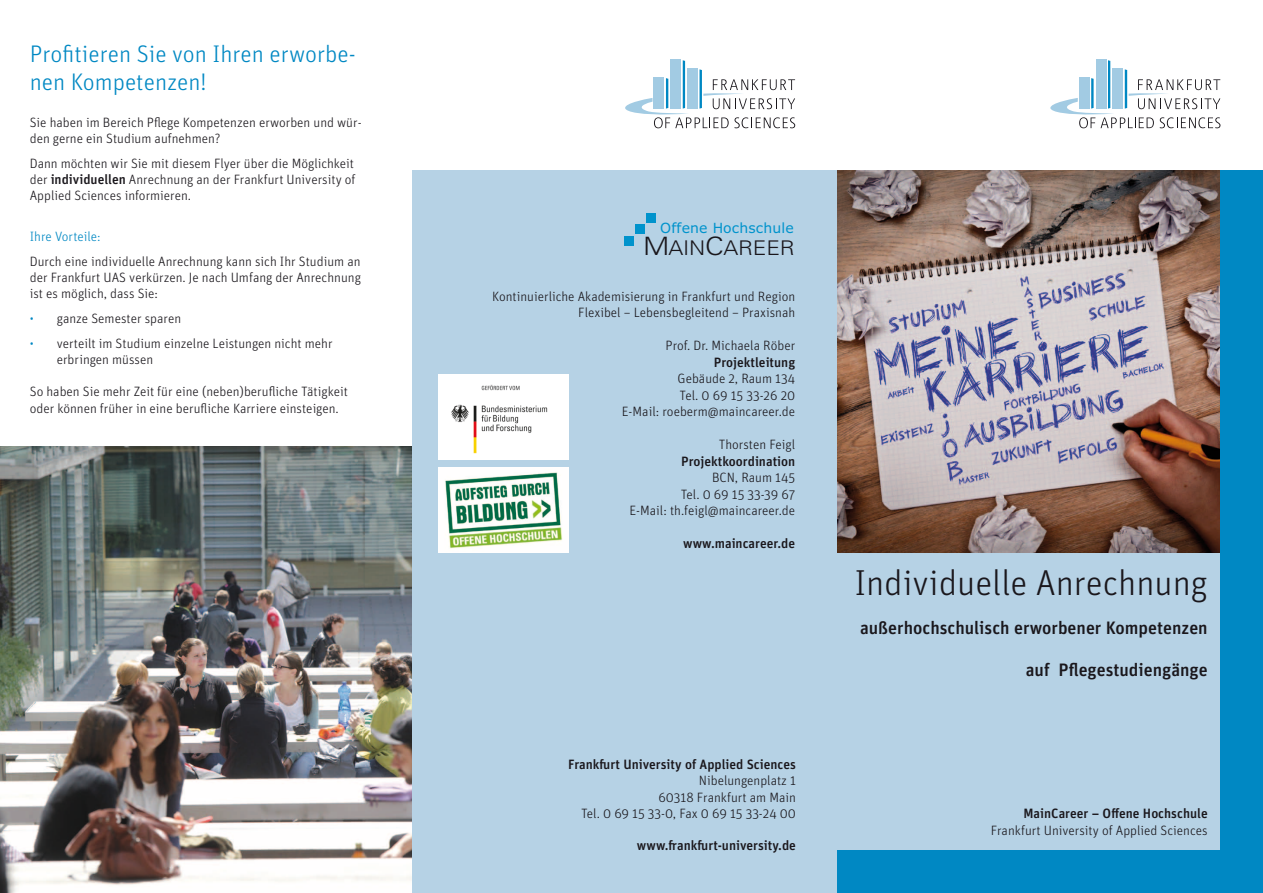
<style>
.page{position:relative;width:1263px;height:893px;background:#fff}
.page>*{position:absolute;margin:0;border:0;box-sizing:border-box;transform-origin:0 0}
.t1{font:300 36px "Unit OT";color:#1a171c}
.t2{font:300 24px/28.8px "Unit OT";color:#0088c3}
.t3{font:300 20.25px "Univers";letter-spacing:-.01em;color:#1a171c;scale:1.1 1}
.t4{font:500 18px "Unit OT";color:#1a171c}
.t5{font:13.95px "Verdana";letter-spacing:.01em;color:#0093cc}
.t6{font:300 13.5px/16.2px "Unit OT";color:#1a171c;text-align:right}
.t7{font:500 13.5px "Unit OT";color:#1a171c}
.t8{font:300 13.5px "Unit OT";color:#0088c3}
.s1{font-weight:500}
.s2{color:#0088c3}
.s3{font-size:25.35px}
</style>
<div class="page">
<img style="left:0;top:446px;width:412px;height:447px">
<div style="left:412px;top:170px;width:426px;height:723px;background:#b6d2e5"></div>
<div style="left:838px;top:170px;width:425px;height:723px;background:#b6d2e5"></div>
<div style="left:624px;top:236px;width:10px;height:10px;background:#0093cc"></div>
<div style="left:635px;top:224px;width:10px;height:10px;background:#0093cc"></div>
<div style="left:646px;top:213px;width:10px;height:10px;background:#0093cc"></div>
<img style="left:438px;top:374px;width:131px;height:85px">
<img style="left:438px;top:468px;width:131px;height:85px">
<img style="left:838px;top:170px;width:382px;height:383px">
<svg style="left:1050px;top:60px;width:170px;height:68px"></svg>
<svg style="left:625px;top:60px;width:170px;height:68px"></svg>
<div style="left:838px;top:850px;width:425px;height:43px;background:#0088c3"></div>
<div style="left:1220px;top:170px;width:43px;height:723px;background:#0088c3"></div>
<h2 class="t2" style="left:30px;top:39px;width:327px">Profitieren Sie von Ihren erworbe&shy;nen Kompetenzen!</h2>
<p class="t6" style="left:30px;top:114px;width:333px;text-align:left">Sie haben im Bereich Pflege Kompetenzen erworben und wür&shy;den gerne ein Studium aufnehmen?</p>
<p class="t6" style="left:30px;top:155px;width:327px;text-align:justify">Dann möchten wir Sie mit diesem Flyer über die Möglichkeit der <span class="s1">individuellen</span> Anrechnung an der Frankfurt University of Applied Sciences informieren.</p>
<p class="t8" style="left:30px;top:229px;width:73px">Ihre Vorteile:</p>
<p class="t6" style="left:30px;top:253px;width:333px;text-align:justify">Durch eine individuelle Anrechnung kann sich Ihr Studium an der Frankfurt UAS verkürzen. Je nach Umfang der Anrechnung ist es möglich, dass Sie:</p>
<p class="t6" style="left:30px;top:310px;width:153px"><span class="s2">•</span> ganze Semester sparen</p>
<p class="t6" style="left:57px;top:335px;width:277px;text-align:left;text-indent:-27px"><span class="s2">•</span> verteilt im Studium einzelne Leistungen nicht mehr erbringen müssen</p>
<p class="t6" style="left:30px;top:384px;width:320px;text-align:left">So haben Sie mehr Zeit für eine (neben)berufliche Tätigkeit oder können früher in eine berufliche Karriere einsteigen.</p>
<p class="t5" style="left:660px;top:219px;width:135px">Offene Hochschule</p>
<h3 class="t3" style="left:643px;top:235px;width:139px"><span class="s3">M</span>AIN<span class="s3">C</span>AREER</h3>
<p class="t6" style="left:492px;top:288px;width:304px">Kontinuierliche Akademisierung in Frankfurt und Region<br>Flexibel – Lebensbegleitend – Praxisnah</p>
<p class="t6" style="left:665px;top:338px;width:131px">Prof. Dr. Michaela Röber</p>
<p class="t7" style="left:714px;top:354px;width:83px">Projektleitung</p>
<p class="t6" style="left:622px;top:371px;width:175px">Gebäude 2, Raum 134<br>Tel. 0 69 15 33-26 20<br>E-Mail: roeberm@maincareer.de</p>
<p class="t6" style="left:719px;top:437px;width:78px">Thorsten Feigl</p>
<p class="t7" style="left:681px;top:453px;width:116px">Projektkoordination</p>
<p class="t6" style="left:629px;top:470px;width:167px">BCN, Raum 145<br>Tel. 0 69 15 33-39 67<br>E-Mail: th.feigl@maincareer.de</p>
<p class="t7" style="left:683px;top:535px;width:114px">www.maincareer.de</p>
<p class="t7" style="left:568px;top:756px;width:229px">Frankfurt University of Applied Sciences</p>
<p class="t6" style="left:581px;top:773px;width:216px">Nibelungenplatz 1<br>60318 Frankfurt am Main<br>Tel. 0 69 15 33-0, Fax 0 69 15 33-24 00</p>
<p class="t7" style="left:637px;top:837px;width:160px">www.frankfurt-university.de</p>
<h1 class="t1" style="left:854px;top:561px;width:355px">Individuelle Anrechnung</h1>
<h3 class="t4" style="left:860px;top:616px;width:349px">außerhochschulisch erworbener Kompetenzen</h3>
<h3 class="t4" style="left:1026px;top:658px;width:183px">auf Pflegestudiengänge</h3>
<p class="t7" style="left:1023px;top:805px;width:186px">MainCareer – Offene Hochschule</p>
<p class="t6" style="left:991px;top:822px;width:218px">Frankfurt University of Applied Sciences</p>
</div>
